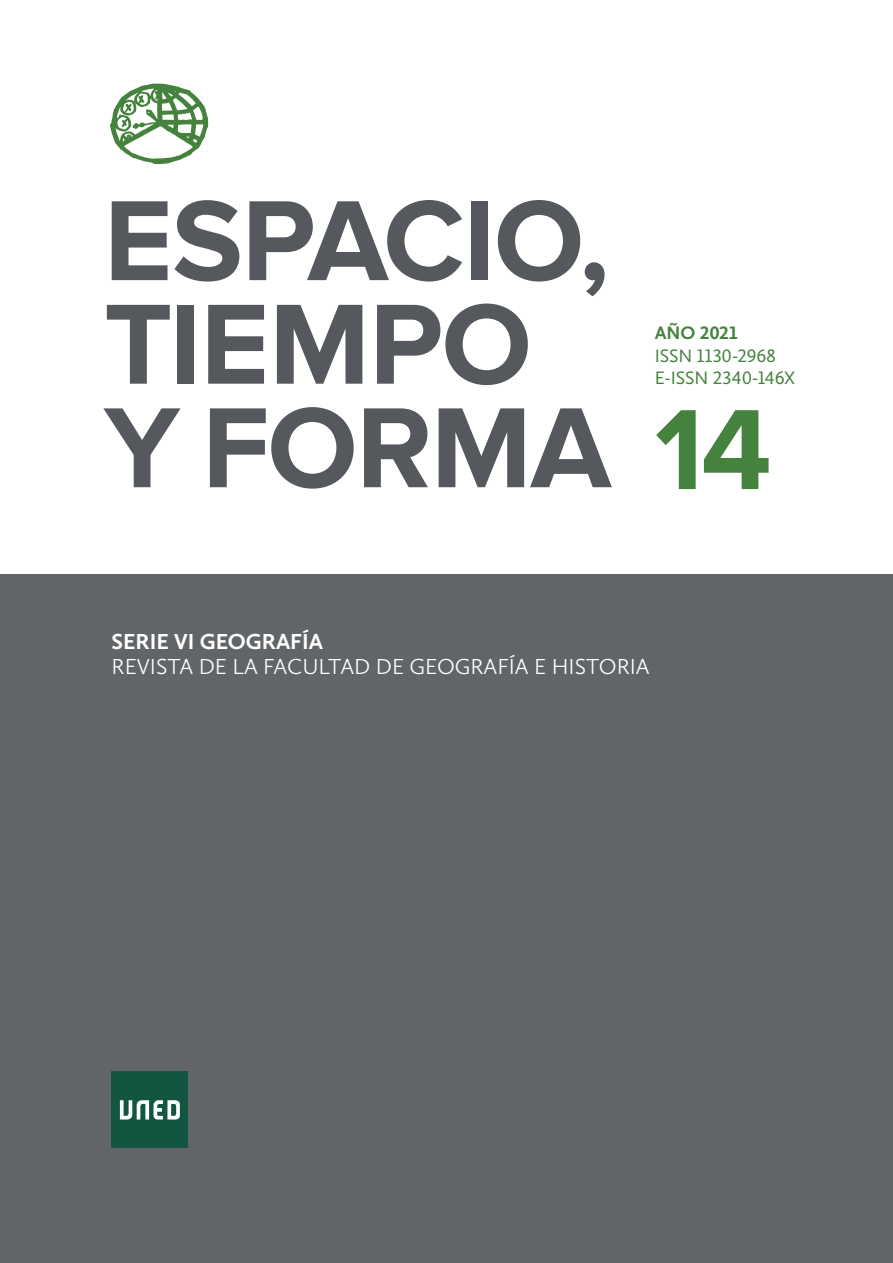
<style>
.page{position:relative;width:893px;height:1263px;background:#fff}
.page>*{position:absolute;margin:0;border:0;box-sizing:border-box;transform-origin:0 0}
.t1{font:700 118.2px/103.5px "Proxima Nova";letter-spacing:-.01em;color:#55585d}
.t2{font:300 22.5px "Calluna Sans";color:#fff}
.t3{font:700 22.5px "Calluna Sans";color:#fff}
.t4{font:18.6px/22.4px "Calluna Sans";color:#44823d}
.t5{font:700 18.6px "Calluna Sans";letter-spacing:-.005em;color:#44823d}
.s1{color:#44823d}
</style>
<div class="page">
<div style="left:0;top:574px;width:893px;height:689px;background:#626568"></div>
<div style="left:112px;top:1071px;width:76px;height:77px;background:#125642"></div>
<svg style="left:120px;top:1100px;width:60px;height:20px"></svg>
<svg style="left:110px;top:83px;width:98px;height:81px"></svg>
<h1 class="t1" style="left:104px;top:192px;width:669px">ESPACIO,<br>TIEMPO<br>Y FORMA <span class="s1">14</span></h1>
<p class="t5" style="left:655px;top:322px;width:84px">AÑO 2021</p>
<p class="t4" style="left:655px;top:344px;width:142px">ISSN 1130-2968<br>E-ISSN 2340-146X</p>
<p class="t3" style="left:112px;top:627px;width:213px">SERIE VI GEOGRAFÍA</p>
<p class="t2" style="left:112px;top:653px;width:540px">REVISTA DE LA FACULTAD DE GEOGRAFÍA E HISTORIA</p>
</div>
